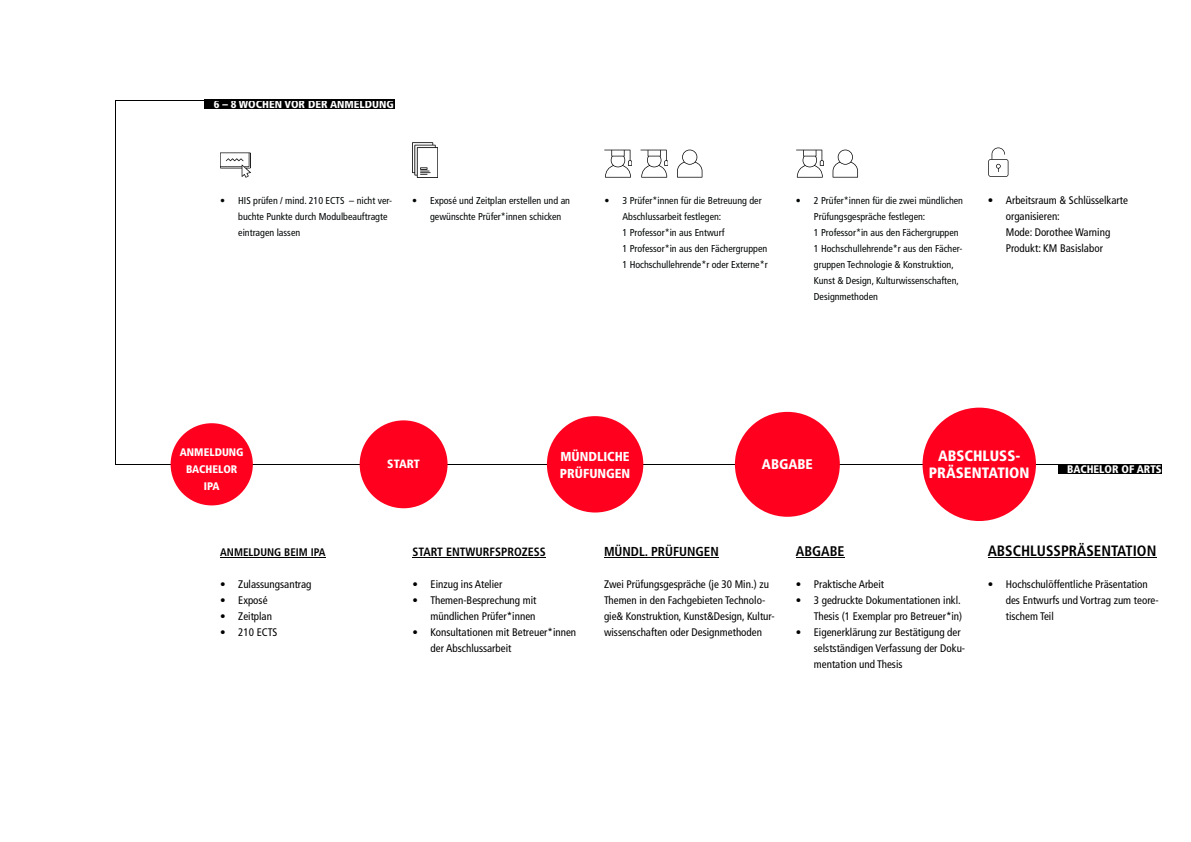
<style>
.page{position:relative;width:1191px;height:842px;background:#fff}
.page>*{position:absolute;margin:0;border:0;box-sizing:border-box;transform-origin:0 0}
.t1{font:900 condensed 15px/17px "Frutiger LT Std";color:#fff;text-align:center}
.t2{font:700 condensed 15px "Frutiger LT Std";color:#000}
.t3{font:700 condensed 14px "Frutiger LT Std";color:#000}
.t4{font:900 condensed 14px "Frutiger LT Std";color:#fff}
.t5{font:900 condensed 13px/17px "Frutiger LT Std";color:#fff}
.t6{font:700 condensed 13px "Frutiger LT Std";color:#000}
.t7{font:700 condensed 12px "Frutiger LT Std";color:#000}
.t8{font:900 condensed 12px "Frutiger LT Std";color:#fff}
.t9{font:condensed 11px/16px "Frutiger LT Std";color:#020203}
.t10{font:condensed 11px/16px "Frutiger LT Std";color:#000;text-align:right}
.t11{font:900 condensed 11px/17px "Frutiger LT Std";color:#fff;text-align:center}
.t12{font:700 condensed 11px "Frutiger LT Std";color:#000}
.t13{font:condensed 10px/16px "Frutiger LT Std";color:#030607}
</style>
<div class="page">
<hr style="left:412px;top:557px;width:134px;height:1px;background:#000">
<hr style="left:604px;top:557px;width:115px;height:1px;background:#000">
<hr style="left:987px;top:557px;width:169px;height:1px;background:#000">
<img style="left:412px;top:142px;width:25px;height:36px">
<img style="left:220px;top:152px;width:30px;height:26px">
<svg style="left:640px;top:150px;width:28px;height:28px"></svg>
<svg style="left:796px;top:150px;width:27px;height:28px"></svg>
<svg style="left:677px;top:150px;width:25px;height:28px"></svg>
<svg style="left:832px;top:150px;width:26px;height:28px"></svg>
<svg style="left:604px;top:150px;width:28px;height:28px"></svg>
<hr style="left:796px;top:557px;width:48px;height:1px;background:#000">
<hr style="left:220px;top:557px;width:105px;height:1px;background:#000">
<hr style="left:115px;top:464px;width:1046px;height:1px;background:#000">
<hr style="left:115px;top:100px;width:1px;height:364px;background:#000">
<div style="left:1058px;top:464px;width:103px;height:9px;background:#000"></div>
<div style="left:204px;top:100px;width:191px;height:9px;background:#000"></div>
<div style="left:171px;top:423px;width:82px;height:82px;background:#ff001e;border-radius:50%"></div>
<div style="left:360px;top:420px;width:87px;height:88px;background:#ff001e;border-radius:50%"></div>
<div style="left:547px;top:416px;width:96px;height:96px;background:#ff001e;border-radius:50%"></div>
<div style="left:735px;top:412px;width:105px;height:105px;background:#ff001e;border-radius:50%"></div>
<div style="left:922px;top:408px;width:114px;height:113px;background:#ff001e;border-radius:50%"></div>
<hr style="left:115px;top:100px;width:280px;height:1px;background:#000">
<svg style="left:988px;top:148px;width:20px;height:29px"></svg>
<p class="t11" style="left:214px;top:96px;width:182px">6 – 8 WOCHEN VOR DER ANMELDUNG</p>
<p class="t13" style="left:238px;top:193px;width:155px;text-indent:-18px">• HIS prüfen / mind. 210 ECTS – nicht ver&shy;buchte Punkte durch Modulbeauftragte eintragen lassen</p>
<p class="t13" style="left:430px;top:193px;width:141px;text-indent:-18px">• Exposé und Zeitplan erstellen und an gewünschte Prüfer*innen schicken</p>
<p class="t13" style="left:622px;top:193px;width:147px;text-indent:-18px">• 3 Prüfer*innen für die Betreuung der Abschlussarbeit festlegen:<br>1 Professor*in aus Entwurf<br>1 Professor*in aus den Fächergruppen 1 Hochschullehrende*r oder Externe*r</p>
<p class="t13" style="left:814px;top:193px;width:151px;text-indent:-18px">• 2 Prüfer*innen für die zwei mündlichen Prüfungsgespräche festlegen:<br>1 Professor*in aus den Fächergruppen 1 Hochschullehrende*r aus den Fächer&shy;gruppen Technologie &amp; Konstruktion, Kunst &amp; Design, Kulturwissenschaften, Designmethoden</p>
<p class="t9" style="left:1005px;top:192px;width:124px;text-indent:-18px">• Arbeitsraum &amp; Schlüsselkarte organisieren:<br>Mode: Dorothee Warning<br>Produkt: KM Basislabor</p>
<p class="t11" style="left:180px;top:444px;width:65px">ANMELDUNG<br>BACHELOR<br>IPA</p>
<p class="t8" style="left:387px;top:457px;width:34px">START</p>
<h3 class="t5" style="left:560px;top:448px;width:72px">MÜNDLICHE<br>PRÜFUNGEN</h3>
<h2 class="t4" style="left:762px;top:456px;width:52px">ABGABE</h2>
<h1 class="t1" style="left:929px;top:448px;width:102px">ABSCHLUSS-<br>PRÄSENTATION</h1>
<p class="t11" style="left:1067px;top:460px;width:96px">BACHELOR OF ARTS</p>
<p class="t12" style="left:220px;top:546px;width:107px">ANMELDUNG BEIM IPA</p>
<p class="t10" style="left:220px;top:576px;width:93px">• Zulassungsantrag</p>
<p class="t10" style="left:220px;top:592px;width:49px">• Exposé</p>
<p class="t10" style="left:220px;top:608px;width:53px">• Zeitplan</p>
<p class="t10" style="left:220px;top:624px;width:59px">• 210 ECTS</p>
<p class="t7" style="left:412px;top:545px;width:135px">START ENTWURFSPROZESS</p>
<p class="t10" style="left:412px;top:576px;width:91px">• Einzug ins Atelier</p>
<p class="t10" style="left:412px;top:592px;width:125px">• Themen-Besprechung mit mündlichen Prüfer*innen</p>
<p class="t10" style="left:430px;top:624px;width:147px;text-align:left;text-indent:-18px">• Konsultationen mit Betreuer*innen der Abschlussarbeit</p>
<h3 class="t6" style="left:604px;top:544px;width:116px">MÜNDL. PRÜFUNGEN</h3>
<p class="t9" style="left:604px;top:576px;width:172px">Zwei Prüfungsgespräche (je 30 Min.) zu Themen in den Fachgebieten Technolo&shy;gie&amp; Konstruktion, Kunst&amp;Design, Kultur&shy;wissenschaften oder Designmethoden</p>
<h2 class="t3" style="left:796px;top:543px;width:50px">ABGABE</h2>
<p class="t9" style="left:796px;top:576px;width:90px">• Praktische Arbeit</p>
<p class="t9" style="left:796px;top:592px;width:168px;text-align:right">• 3 gedruckte Dokumentationen inkl.<br>Thesis (1 Exemplar pro Betreuer*in)</p>
<p class="t9" style="left:814px;top:624px;width:153px;text-indent:-18px">• Eigenerklärung zur Bestätigung der selstständigen Verfassung der Doku&shy;mentation und Thesis</p>
<h1 class="t2" style="left:987px;top:542px;width:170px">ABSCHLUSSPRÄSENTATION</h1>
<p class="t9" style="left:1005px;top:576px;width:154px;text-indent:-18px">• Hochschulöffentliche Präsentation des Entwurfs und Vortrag zum teore&shy;tischem Teil</p>
</div>
